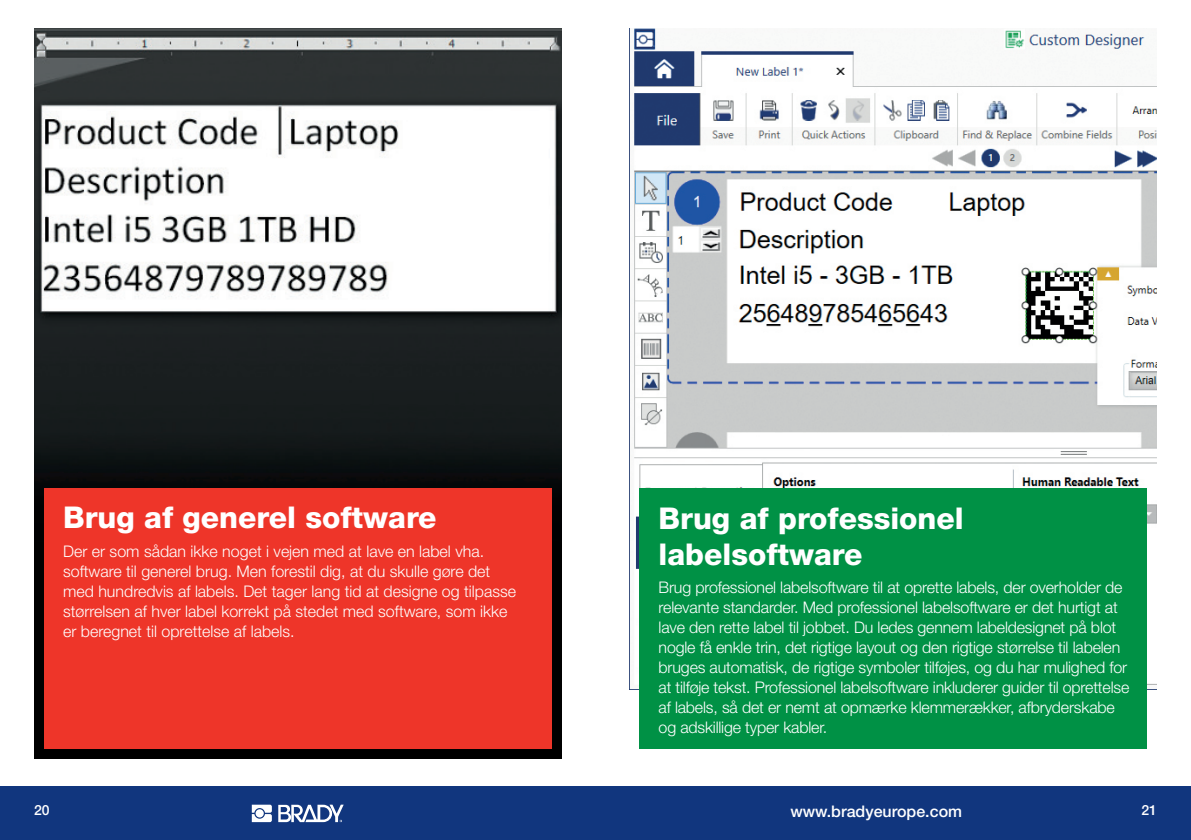
<style>
.page{position:relative;width:1191px;height:840px;background:#fff}
.page>*{position:absolute;margin:0;border:0;box-sizing:border-box;transform-origin:0 0}
.t1{font:800 30px/36px "Helvetica Neue LT Pro";color:#fff}
.t2{font:300 16px/20px "Helvetica Neue LT Pro";letter-spacing:-.01em;color:#fff}
.t3{font:500 16px "Helvetica Neue LT Pro";color:#fff}
.t4{font:500 14px "Helvetica Neue LT Pro";color:#fff}
</style>
<div class="page">
<div style="left:0;top:785px;width:1191px;height:54px;background:#11367e"></div>
<svg style="left:252px;top:804px;width:20px;height:17px"></svg>
<svg style="left:278px;top:804px;width:66px;height:17px"></svg>
<div style="left:34px;top:28px;width:527px;height:730px;background:#000"></div>
<img style="left:34px;top:28px;width:527px;height:537px">
<img style="left:629px;top:28px;width:528px;height:661px">
<div style="left:44px;top:488px;width:507px;height:260px;background:#ee3529"></div>
<div style="left:639px;top:488px;width:508px;height:260px;background:#009145"></div>
<h1 class="t1" style="left:63px;top:499px;width:375px">Brug af generel software</h1>
<p class="t2" style="left:63px;top:540px;width:454px">Der er som sådan ikke noget i vejen med at lave en label vha. software til generel brug. Men forestil dig, at du skulle gøre det med hundredvis af labels. Det tager lang tid at designe og tilpasse størrelsen af hver label korrekt på stedet med software, som ikke er beregnet til oprettelse af labels.</p>
<h1 class="t1" style="left:658px;top:499px;width:307px">Brug af professionel labelsoftware</h1>
<p class="t2" style="left:658px;top:576px;width:472px">Brug professionel labelsoftware til at oprette labels, der overholder de relevante standarder. Med professionel labelsoftware er det hurtigt at lave den rette label til jobbet. Du ledes gennem labeldesignet på blot nogle få enkle trin, det rigtige layout og den rigtige størrelse til labelen bruges automatisk, de rigtige symboler tilføjes, og du har mulighed for at tilføje tekst. Professionel labelsoftware inkluderer guider til oprettelse af labels, så det er nemt at opmærke klemmerækker, afbryderskabe og adskillige typer kabler.</p>
<p class="t4" style="left:34px;top:801px;width:17px">20</p>
<p class="t3" style="left:790px;top:800px;width:173px">www.bradyeurope.com</p>
<p class="t4" style="left:1141px;top:801px;width:17px">21</p>
</div>
